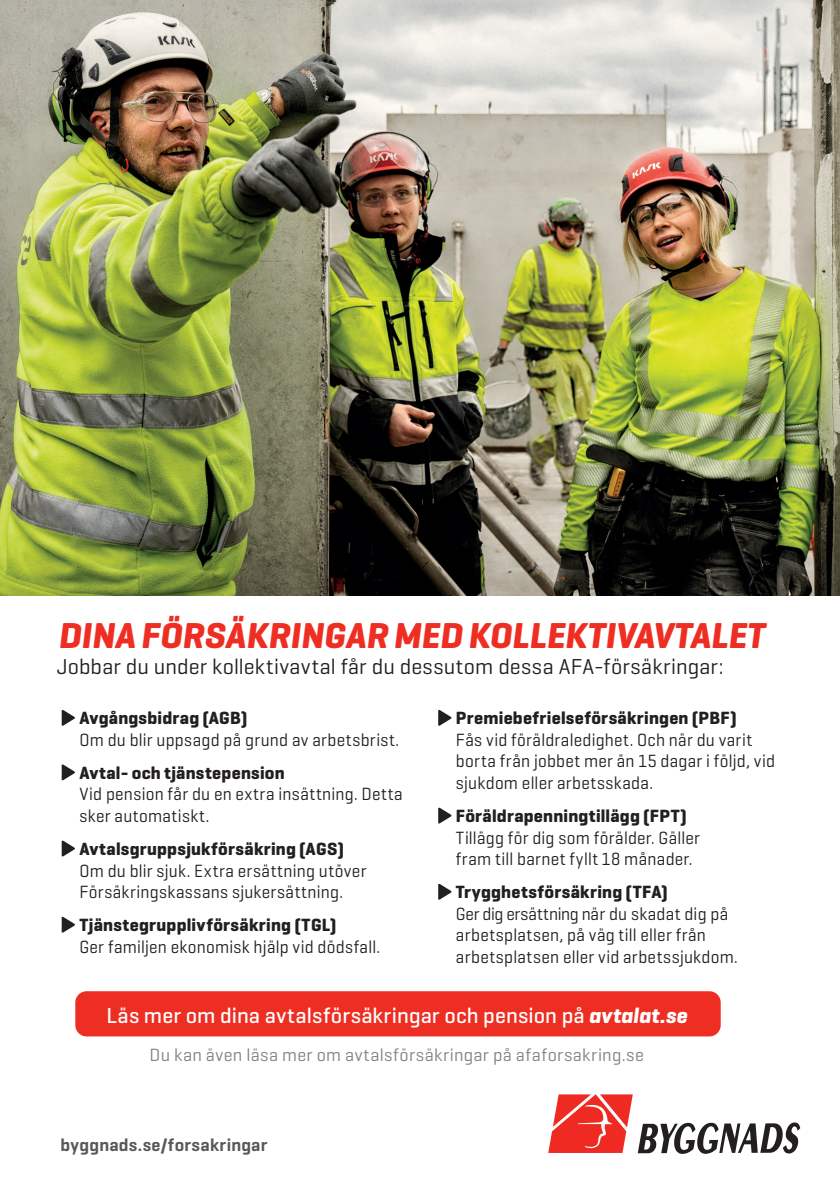
<style>
.page{position:relative;width:840px;height:1191px;background:#fff}
.page>*{position:absolute;margin:0;border:0;box-sizing:border-box;transform-origin:0 0}
.t1{font:700 50px "Geogrotesque Cyr";color:#231f20}
.t2{font:italic 700 36.6px "Geogrotesque";color:#ee2e22}
.Ingress{font:22px "Geogrotesque Cyr";letter-spacing:.005em;color:#231f20}
.Mellanrubrik{font:500 22px "Geogrotesque";letter-spacing:.005em;color:#fff}
.Styckeformat_1{font:18px/21.6px "Geogrotesque Cyr";letter-spacing:.015em;color:#231f20;scale:.95 1}
.t3{font:700 18px "Geogrotesque Cyr";letter-spacing:.01em;color:#231f20}
.Mellanrubrik-2{font:18px "Geogrotesque";letter-spacing:.025em;color:#808285}
.underrubrik_svart_city_11pt{font:600 18px "Geogrotesque";letter-spacing:.015em;color:#57585a}
.s1{font-weight:700;font-style:italic}
</style>
<div class="page">
<div style="left:75px;top:991px;width:645px;height:45px;background:#ee2e22;border-radius:11px"></div>
<svg style="left:548px;top:1094px;width:251px;height:60px"></svg>
<img style="left:0;top:0;width:839px;height:595px">
<p class="t2" style="left:58px;top:612px;width:707px">DINA FÖRSÄKRINGAR MED KOLLEKTIVAVTALET</p>
<p class="Ingress" style="left:57px;top:653px;width:668px">Jobbar du under kollektivavtal får du dessutom dessa AFA-försäkringar:</p>
<p class="t1" style="left:57px;top:686px;width:22px">∂</p>
<p class="t3" style="left:79px;top:707px;width:169px">Avgångsbidrag (AGB)</p>
<p class="Styckeformat_1" style="left:79px;top:728px;width:338px">Om du blir uppsagd på grund av arbetsbrist.</p>
<p class="t1" style="left:57px;top:740px;width:22px">∂</p>
<p class="t3" style="left:79px;top:761px;width:207px">Avtal- och tjänstepension</p>
<p class="Styckeformat_1" style="left:79px;top:783px;width:341px">Vid pension får du en extra insättning. Detta sker automatiskt.</p>
<p class="t1" style="left:57px;top:816px;width:22px">∂</p>
<p class="t3" style="left:79px;top:837px;width:266px">Avtalsgruppsjukförsäkring (AGS)</p>
<p class="Styckeformat_1" style="left:79px;top:859px;width:303px">Om du blir sjuk. Extra ersättning utöver<br>Försäkringskassans sjukersättning.</p>
<p class="t1" style="left:57px;top:893px;width:22px">∂</p>
<p class="t3" style="left:79px;top:913px;width:258px">Tjänstegrupplivförsäkring (TGL)</p>
<p class="Styckeformat_1" style="left:79px;top:935px;width:318px">Ger familjen ekonomisk hjälp vid dödsfall.</p>
<p class="t1" style="left:433px;top:686px;width:22px">∂</p>
<p class="t3" style="left:455px;top:707px;width:282px">Premiebefrielseförsäkringen (PBF)</p>
<p class="Styckeformat_1" style="left:455px;top:728px;width:337px">Fås vid föräldraledighet. Och när du varit borta från jobbet mer än 15 dagar i följd, vid sjukdom eller arbetsskada.</p>
<p class="t1" style="left:433px;top:783px;width:22px">∂</p>
<p class="t3" style="left:455px;top:804px;width:232px">Föräldrapenningtillägg (FPT)</p>
<p class="Styckeformat_1" style="left:455px;top:826px;width:258px">Tillägg för dig som förälder. Gäller fram till barnet fyllt 18 månader.</p>
<p class="t1" style="left:433px;top:860px;width:22px">∂</p>
<p class="t3" style="left:455px;top:880px;width:213px">Trygghetsförsäkring (TFA)</p>
<p class="Styckeformat_1" style="left:455px;top:902px;width:298px">Ger dig ersättning när du skadat dig på arbetsplatsen, på väg till eller från arbetsplatsen eller vid arbetssjukdom.</p>
<p class="Mellanrubrik" style="left:106px;top:1001px;width:582px">Läs mer om dina avtalsförsäkringar och pension på <span class="s1">avtalat.se</span></p>
<p class="Mellanrubrik-2" style="left:149px;top:1043px;width:495px">Du kan även läsa mer om avtalsförsäkringar på afaforsakring.se</p>
<p class="underrubrik_svart_city_11pt" style="left:60px;top:1133px;width:208px">byggnads.se/forsakringar</p>
</div>
